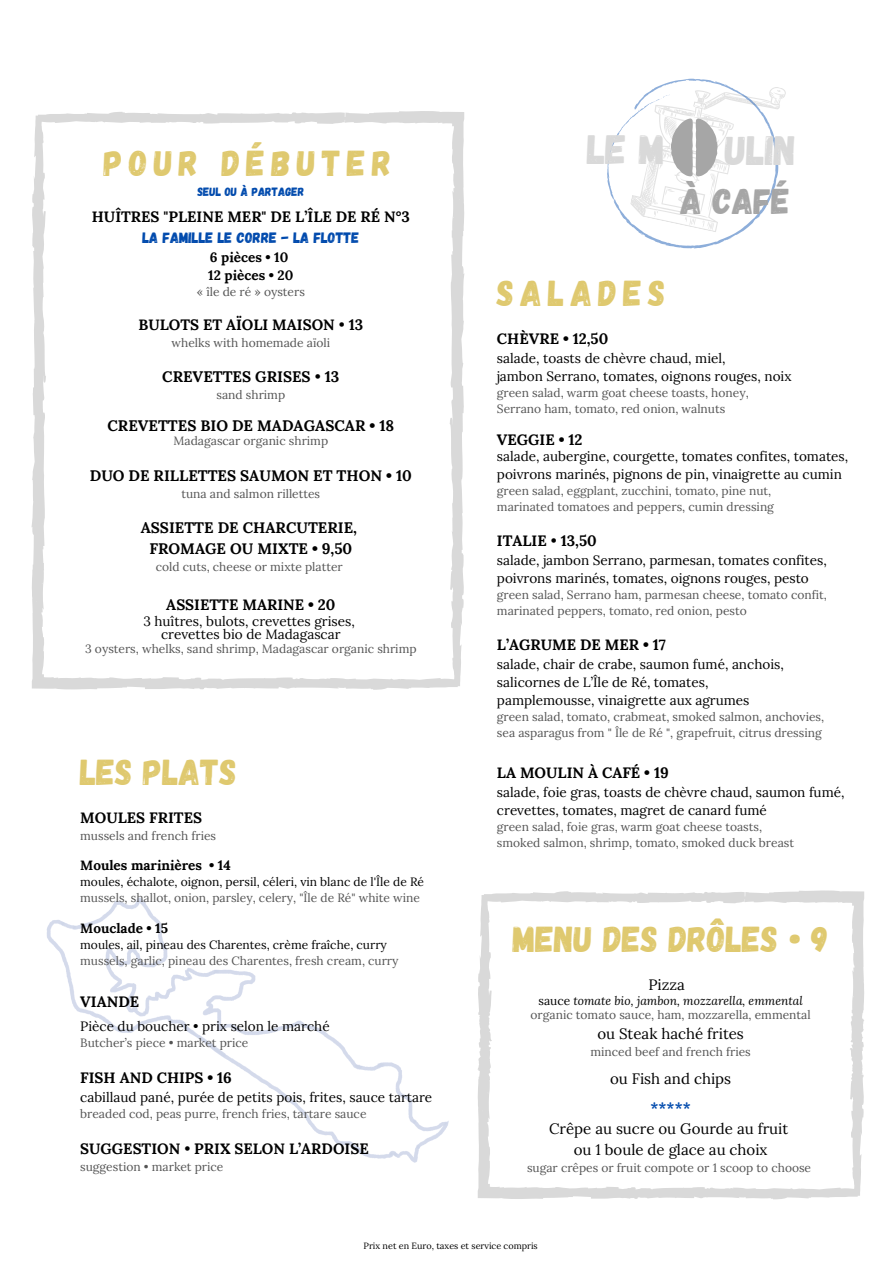
<style>
.page{position:relative;width:894px;height:1264px;background:#fff}
.page>*{position:absolute;margin:0;border:0;box-sizing:border-box;transform-origin:0 0}
.t1{font:40.95px "Gagalin";color:#d9d9d9}
.t2{font:36px "Gagalin";color:#dfc96f}
.t3{font:36px "Gagalin";letter-spacing:.17em;color:#dfc96f}
.t4{font:35.85px "Gagalin";color:#a6a6a6}
.t5{font:700 15.15px "Lora";color:#000}
.t6{font:700 15px "Lora";color:#000}
.t7{font:15px "Lora";color:#000}
.t8{font:15px "Gagalin";color:#004aad}
.t9{font:700 15px "Lora";color:#004aad}
.t10{font:13.5px/18px "Lora";color:#000}
.t11{font:700 13.5px "Lora";color:#000}
.t12{font:12px "Lora";color:#545454}
.t13{font:12px "Lora";color:#000}
.t14{font:italic 12px "Lora";color:#000}
.t15{font:12px "Gagalin";color:#004aad}
.t16{font:9px "Lora";color:#000}
.s1{font-weight:400}
.s2{font-style:normal}
</style>
<div class="page">
<svg style="left:481px;top:890px;width:383px;height:309px"></svg>
<svg style="left:607px;top:78px;width:179px;height:171px"></svg>
<img style="left:47px;top:897px;width:434px;height:301px">
<svg style="left:31px;top:111px;width:433px;height:578px"></svg>
<p class="t3" style="left:104px;top:140px;width:289px">POUR DÉBUTER</p>
<p class="t15" style="left:197px;top:184px;width:108px">SEUL OU À PARTAGER</p>
<p class="t6" style="left:92px;top:207px;width:319px">HUÎTRES "PLEINE MER" DE L’ÎLE DE RÉ N°3</p>
<p class="t8" style="left:142px;top:228px;width:218px">LA FAMILLE LE CORRE - LA FLOTTE</p>
<p class="t11" style="left:210px;top:248px;width:80px">6 pièces • 10</p>
<p class="t11" style="left:208px;top:266px;width:87px">12 pièces • 20</p>
<p class="t12" style="left:197px;top:284px;width:110px">« île de ré » oysters</p>
<p class="t6" style="left:138px;top:315px;width:226px">BULOTS ET AÏOLI MAISON <span class="s1">•</span> 13</p>
<p class="t12" style="left:171px;top:335px;width:160px">whelks with homemade aïoli</p>
<p class="t5" style="left:162px;top:367px;width:179px">CREVETTES GRISES <span class="s1">•</span> 13</p>
<p class="t12" style="left:216px;top:387px;width:70px">sand shrimp</p>
<p class="t5" style="left:107px;top:416px;width:288px">CREVETTES BIO DE MADAGASCAR • 18</p>
<p class="t12" style="left:173px;top:433px;width:156px">Madagascar organic shrimp</p>
<p class="t5" style="left:90px;top:465px;width:323px">DUO DE RILLETTES SAUMON ET THON • 10</p>
<p class="t12" style="left:181px;top:485px;width:140px">tuna and salmon rillettes</p>
<p class="t5" style="left:141px;top:517px;width:218px">ASSIETTE DE CHARCUTERIE,</p>
<p class="t5" style="left:149px;top:538px;width:204px">FROMAGE OU MIXTE • 9,50</p>
<p class="t12" style="left:156px;top:558px;width:188px">cold cuts, cheese or mixte platter</p>
<p class="t6" style="left:166px;top:594px;width:171px">ASSIETTE MARINE • 20</p>
<p class="t10" style="left:143px;top:612px;width:213px">3 huîtres, bulots, crevettes grises,</p>
<p class="t10" style="left:161px;top:625px;width:181px">crevettes bio de Madagascar</p>
<p class="t12" style="left:85px;top:641px;width:333px">3 oysters, whelks, sand shrimp, Madagascar organic shrimp</p>
<p class="t2" style="left:80px;top:748px;width:158px">LES PLATS</p>
<p class="t6" style="left:80px;top:808px;width:123px">MOULES FRITES</p>
<p class="t12" style="left:80px;top:828px;width:137px">mussels and french fries</p>
<p class="t11" style="left:80px;top:856px;width:152px">Moules marinières • 14</p>
<p class="t13" style="left:80px;top:874px;width:345px">moules, échalote, oignon, persil, céleri, vin blanc de l'Île de Ré</p>
<p class="t12" style="left:80px;top:890px;width:341px">mussels, shallot, onion, parsley, celery, "Île de Ré" white wine</p>
<p class="t11" style="left:80px;top:919px;width:89px">Mouclade • 15</p>
<p class="t13" style="left:80px;top:937px;width:308px">moules, ail, pineau des Charentes, crème fraîche, curry</p>
<p class="t12" style="left:80px;top:953px;width:320px">mussels, garlic, pineau des Charentes, fresh cream, curry</p>
<p class="t6" style="left:80px;top:992px;width:60px">VIANDE</p>
<p class="t10" style="left:80px;top:1017px;width:251px">Pièce du boucher • prix selon le marché</p>
<p class="t12" style="left:80px;top:1035px;width:170px">Butcher’s piece • market price</p>
<p class="t6" style="left:80px;top:1068px;width:153px">FISH AND CHIPS • 16</p>
<p class="t10" style="left:80px;top:1088px;width:353px">cabillaud pané, purée de petits pois, frites, sauce tartare</p>
<p class="t12" style="left:80px;top:1106px;width:288px">breaded cod, peas purre, french fries, tartare sauce</p>
<p class="t6" style="left:80px;top:1139px;width:290px">SUGGESTION <span class="s1">•</span> PRIX SELON L’ARDOISE</p>
<p class="t12" style="left:80px;top:1159px;width:145px">suggestion • market price</p>
<p class="t1" style="left:587px;top:122px;width:79px">LE M</p>
<p class="t1" style="left:725px;top:123px;width:73px">ULIN</p>
<p class="t4" style="left:680px;top:178px;width:111px">À CAFÉ</p>
<p class="t3" style="left:497px;top:269px;width:170px">SALADES</p>
<p class="t6" style="left:497px;top:329px;width:113px">CHÈVRE • 12,50</p>
<p class="t10" style="left:497px;top:349px;width:230px">salade, toasts de chèvre chaud, miel,</p>
<p class="t10" style="left:497px;top:367px;width:296px">jambon Serrano, tomates, oignons rouges, noix</p>
<p class="t12" style="left:497px;top:385px;width:253px">green salad, warm goat cheese toasts, honey,</p>
<p class="t12" style="left:497px;top:401px;width:230px">Serrano ham, tomato, red onion, walnuts</p>
<p class="t6" style="left:497px;top:430px;width:87px">VEGGIE • 12</p>
<p class="t10" style="left:497px;top:447px;width:353px">salade, aubergine, courgette, tomates confites, tomates,</p>
<p class="t10" style="left:497px;top:465px;width:346px">poivrons marinés, pignons de pin, vinaigrette au cumin</p>
<p class="t12" style="left:497px;top:483px;width:276px">green salad, eggplant, zucchini, tomato, pine nut,</p>
<p class="t12" style="left:497px;top:499px;width:278px">marinated tomatoes and peppers, cumin dressing</p>
<p class="t6" style="left:497px;top:531px;width:101px">ITALIE <span class="s1">•</span> 13,50</p>
<p class="t10" style="left:497px;top:551px;width:331px">salade, jambon Serrano, parmesan, tomates confites, poivrons marinés, tomates, oignons rouges, pesto</p>
<p class="t12" style="left:497px;top:587px;width:331px">green salad, Serrano ham, parmesan cheese, tomato confit,</p>
<p class="t12" style="left:497px;top:603px;width:251px">marinated peppers, tomato, red onion, pesto</p>
<p class="t6" style="left:497px;top:635px;width:170px">L’AGRUME DE MER • 17</p>
<p class="t10" style="left:497px;top:655px;width:288px">salade, chair de crabe, saumon fumé, anchois,</p>
<p class="t10" style="left:497px;top:673px;width:213px">salicornes de L’Île de Ré, tomates,</p>
<p class="t10" style="left:497px;top:691px;width:254px">pamplemousse, vinaigrette aux agrumes</p>
<p class="t12" style="left:497px;top:709px;width:328px">green salad, tomato, crabmeat, smoked salmon, anchovies,</p>
<p class="t12" style="left:497px;top:725px;width:326px">sea asparagus from " Île de Ré ", grapefruit, citrus dressing</p>
<p class="t6" style="left:497px;top:763px;width:173px">LA MOULIN À CAFÉ • 19</p>
<p class="t10" style="left:497px;top:783px;width:349px">salade, foie gras, toasts de chèvre chaud, saumon fumé, crevettes, tomates, magret de canard fumé</p>
<p class="t12" style="left:497px;top:819px;width:266px">green salad, foie gras, warm goat cheese toasts,</p>
<p class="t12" style="left:497px;top:835px;width:298px">smoked salmon, shrimp, tomato, smoked duck breast</p>
<p class="t2" style="left:512px;top:915px;width:317px">MENU DES DRÔLES • 9</p>
<p class="t7" style="left:648px;top:974px;width:38px">Pizza</p>
<p class="t14" style="left:538px;top:992px;width:266px"><span class="s2">sauce</span> tomate bio, jambon, mozzarella, emmental</p>
<p class="t12" style="left:530px;top:1007px;width:281px">organic tomato sauce, ham, mozzarella, emmental</p>
<p class="t7" style="left:597px;top:1024px;width:148px">ou Steak haché frites</p>
<p class="t12" style="left:590px;top:1044px;width:162px">minced beef and french fries</p>
<p class="t7" style="left:610px;top:1069px;width:122px">ou Fish and chips</p>
<p class="t9" style="left:650px;top:1098px;width:42px">*****</p>
<p class="t7" style="left:549px;top:1119px;width:240px">Crêpe au sucre ou Gourde au fruit</p>
<p class="t7" style="left:573px;top:1140px;width:195px">ou 1 boule de glace au choix</p>
<p class="t12" style="left:527px;top:1160px;width:285px">sugar crêpes or fruit compote or 1 scoop to choose</p>
<p class="t16" style="left:363px;top:1240px;width:175px">Prix net en Euro, taxes et service compris</p>
</div>
